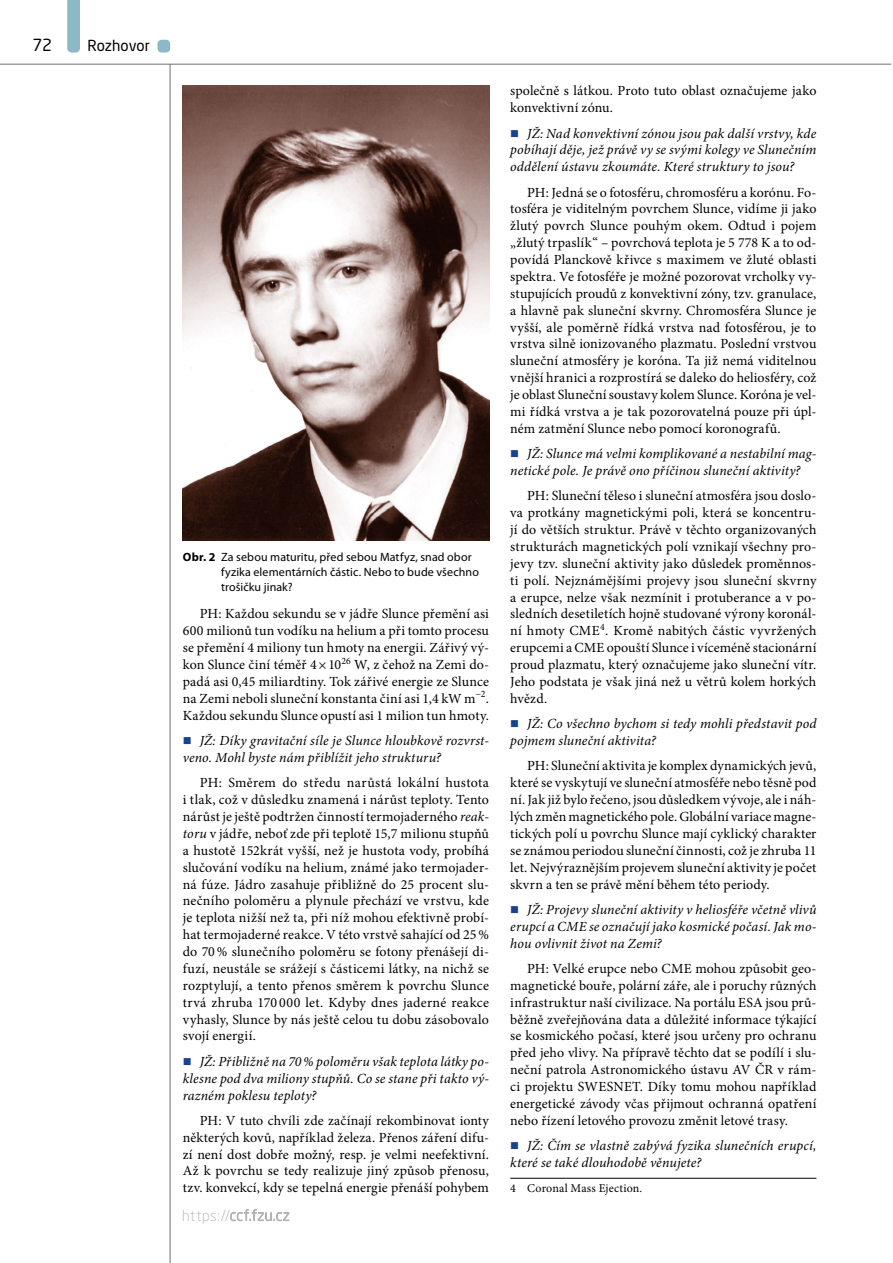
<style>
.page{position:relative;width:893px;height:1263px;background:#fff}
.page>*{position:absolute;margin:0;border:0;box-sizing:border-box;transform-origin:0 0}
.t1{font:16.5px "Neo Sans Pro";color:#000}
.t2{font:15px "Neo Sans Pro";color:#000}
.normální{font:13.95px/17px "Minion Pro";letter-spacing:.005em;color:#000;text-align:justify}
.t3{font:italic 13.95px/16.8px "Minion Pro";letter-spacing:.01em;color:#000}
.obr-popisek{font:12px/15px "Myriad Pro";letter-spacing:.01em;color:#000}
.pozn_pod_čarou{font:12px "Minion Pro";letter-spacing:.01em;color:#000}
.s1{font-weight:700}
.s2{font-style:italic}
</style>
<div class="page">
<hr style="left:170px;top:64px;width:1px;height:1199px;background:#706f6f">
<hr style="left:0;top:64px;width:891px;height:1px;background:#706f6f">
<svg style="left:230px;top:1209px;width:60px;height:12px"></svg>
<svg style="left:67px;top:0;width:13px;height:53px"></svg>
<div style="left:157px;top:40px;width:13px;height:13px;background:#8cb9c7;border-radius:4px"></div>
<hr style="left:510px;top:1178px;width:306px;height:1px;background:#000">
<img style="left:183px;top:85px;width:306px;height:455px">
<p class="t1" style="left:33px;top:35px;width:21px">72</p>
<p class="t2" style="left:87px;top:36px;width:64px">Rozhovor</p>
<p class="obr-popisek" style="left:221px;top:550px;width:259px;text-indent:-38px"><span class="s1">Obr. 2</span> Za sebou maturitu, před sebou Matfyz, snad obor fyzika elementárních částic. Nebo to bude všechno trošičku jinak?</p>
<p class="normální" style="left:183px;top:606px;width:308px;text-indent:17px">PH: Každou sekundu se v jádře Slunce přemění asi 600 milionů tun vodíku na helium a při tomto procesu se přemění 4 miliony tun hmoty na energii. Zářivý vý&shy;kon Slunce činí téměř 4×10<sup>26</sup> W, z čehož na Zemi do&shy;padá asi 0,45 miliardtiny. Tok zářivé energie ze Slunce na Zemi neboli sluneční konstanta činí asi 1,4 kW m<sup>−2</sup>.<br>Každou sekundu Slunce opustí asi 1 milion tun hmoty.</p>
<p class="t3" style="left:183px;top:732px;width:308px;text-indent:17px">JŽ: Díky gravitační síle je Slunce hloubkově rozvrst&shy;veno. Mohl byste nám přiblížit jeho strukturu?</p>
<p class="normální" style="left:183px;top:774px;width:308px;text-indent:17px">PH: Směrem do středu narůstá lokální hustota i tlak, což v důsledku znamená i nárůst teploty. Tento nárůst je ještě podtržen činností termojaderného <span class="s2">reak&shy;toru</span> v jádře, neboť zde při teplotě 15,7 milionu stupňů a hustotě 152krát vyšší, než je hustota vody, probíhá slučování vodíku na helium, známé jako termojader&shy;ná fúze. Jádro zasahuje přibližně do 25 procent slu&shy;nečního poloměru a plynule přechází ve vrstvu, kde je teplota nižší než ta, při níž mohou efektivně probí&shy;hat termojaderné reakce. V této vrstvě sahající od 25% do 70% slunečního poloměru se fotony přenášejí di&shy;fuzí, neustále se srážejí s částicemi látky, na nichž se rozptylují, a tento přenos směrem k povrchu Slunce trvá zhruba 170 000 let. Kdyby dnes jaderné reakce vyhasly, Slunce by nás ještě celou tu dobu zásobovalo svojí energií.</p>
<p class="t3" style="left:183px;top:1053px;width:308px;text-align:justify;text-indent:17px">JŽ: Přibližně na 70% poloměru však teplota látky po&shy;klesne pod dva miliony stupňů. Co se stane při takto vý&shy;razném poklesu teploty?</p>
<p class="normální" style="left:183px;top:1112px;width:308px;text-indent:17px">PH: V tuto chvíli zde začínají rekombinovat ionty některých kovů, například železa. Přenos záření difu&shy;zí není dost dobře možný, resp. je velmi neefektivní.<br>Až k povrchu se tedy realizuje jiný způsob přenosu, tzv. konvekcí, kdy se tepelná energie přenáší pohybem</p>
<p class="normální" style="left:510px;top:82px;width:308px">společně s látkou. Proto tuto oblast označujeme jako konvektivní zónu.</p>
<p class="t3" style="left:510px;top:125px;width:308px;text-align:justify;text-indent:17px">JŽ: Nad konvektivní zónou jsou pak další vrstvy, kde pobíhají děje, jež právě vy se svými kolegy ve Slunečním oddělení ústavu zkoumáte. Které struktury to jsou?</p>
<p class="normální" style="left:510px;top:184px;width:308px;text-indent:17px">PH: Jedná se o fotosféru, chromosféru a korónu. Fo&shy;tosféra je viditelným povrchem Slunce, vidíme ji jako žlutý povrch Slunce pouhým okem. Odtud i pojem „žlutý trpaslík“ – povrchová teplota je 5 778 K a to od&shy;povídá Planckově křivce s maximem ve žluté oblasti spektra. Ve fotosféře je možné pozorovat vrcholky vy&shy;stupujících proudů z konvektivní zóny, tzv. granulace, a hlavně pak sluneční skvrny. Chromosféra Slunce je vyšší, ale poměrně řídká vrstva nad fotosférou, je to vrstva silně ionizovaného plazmatu. Poslední vrstvou sluneční atmosféry je koróna. Ta již nemá viditelnou vnější hranici a rozprostírá se daleko do heliosféry, což je oblast Sluneční soustavy kolem Slunce. Koróna je vel&shy;mi řídká vrstva a je tak pozorovatelná pouze při úpl&shy;ném zatmění Slunce nebo pomocí koronografů.</p>
<p class="t3" style="left:510px;top:445px;width:308px;text-indent:17px">JŽ: Slunce má velmi komplikované a nestabilní mag&shy;netické pole. Je právě ono příčinou sluneční aktivity?</p>
<p class="normální" style="left:510px;top:487px;width:308px;text-indent:17px">PH: Sluneční těleso i sluneční atmosféra jsou doslo&shy;va protkány magnetickými poli, která se koncentru&shy;jí do větších struktur. Právě v těchto organizovaných strukturách magnetických polí vznikají všechny pro&shy;jevy tzv. sluneční aktivity jako důsledek proměnnos&shy;ti polí. Nejznámějšími projevy jsou sluneční skvrny a erupce, nelze však nezmínit i protuberance a v po&shy;sledních desetiletích hojně studované výrony koronál&shy;ní hmoty CME<sup>4</sup>. Kromě nabitých částic vyvržených erupcemi a CME opouští Slunce i víceméně stacionární proud plazmatu, který označujeme jako sluneční vítr.<br>Jeho podstata je však jiná než u větrů kolem horkých hvězd.</p>
<p class="t3" style="left:510px;top:715px;width:308px;text-indent:17px">JŽ: Co všechno bychom si tedy mohli představit pod pojmem sluneční aktivita?</p>
<p class="normální" style="left:510px;top:757px;width:308px;text-indent:17px">PH: Sluneční aktivita je komplex dynamických jevů, které se vyskytují ve sluneční atmosféře nebo těsně pod ní. Jak již bylo řečeno, jsou důsledkem vývoje, ale i náh&shy;lých změn magnetického pole. Globální variace magne&shy;tických polí u povrchu Slunce mají cyklický charakter se známou periodou sluneční činnosti, což je zhruba 11 let. Nejvýraznějším projevem sluneční aktivity je počet skvrn a ten se právě mění během této periody.</p>
<p class="t3" style="left:510px;top:901px;width:308px;text-align:justify;text-indent:17px">JŽ: Projevy sluneční aktivity v heliosféře včetně vlivů erupcí a CME se označují jako kosmické počasí. Jak mo&shy;hou ovlivnit život na Zemi?</p>
<p class="normální" style="left:510px;top:960px;width:308px;text-indent:17px">PH: Velké erupce nebo CME mohou způsobit geo&shy;magnetické bouře, polární záře, ale i poruchy různých infrastruktur naší civilizace. Na portálu ESA jsou prů&shy;běžně zveřejňována data a důležité informace týkající se kosmického počasí, které jsou určeny pro ochranu před jeho vlivy. Na přípravě těchto dat se podílí i slu&shy;neční patrola Astronomického ústavu AV ČR v rám&shy;ci projektu SWESNET. Díky tomu mohou například energetické závody včas přijmout ochranná opatření nebo řízení letového provozu změnit letové trasy.</p>
<p class="t3" style="left:510px;top:1137px;width:308px;text-indent:17px">JŽ: Čím se vlastně zabývá fyzika slunečních erupcí, které se také dlouhodobě věnujete?</p>
<p class="pozn_pod_čarou" style="left:510px;top:1180px;width:134px">4 Coronal Mass Ejection.</p>
</div>
